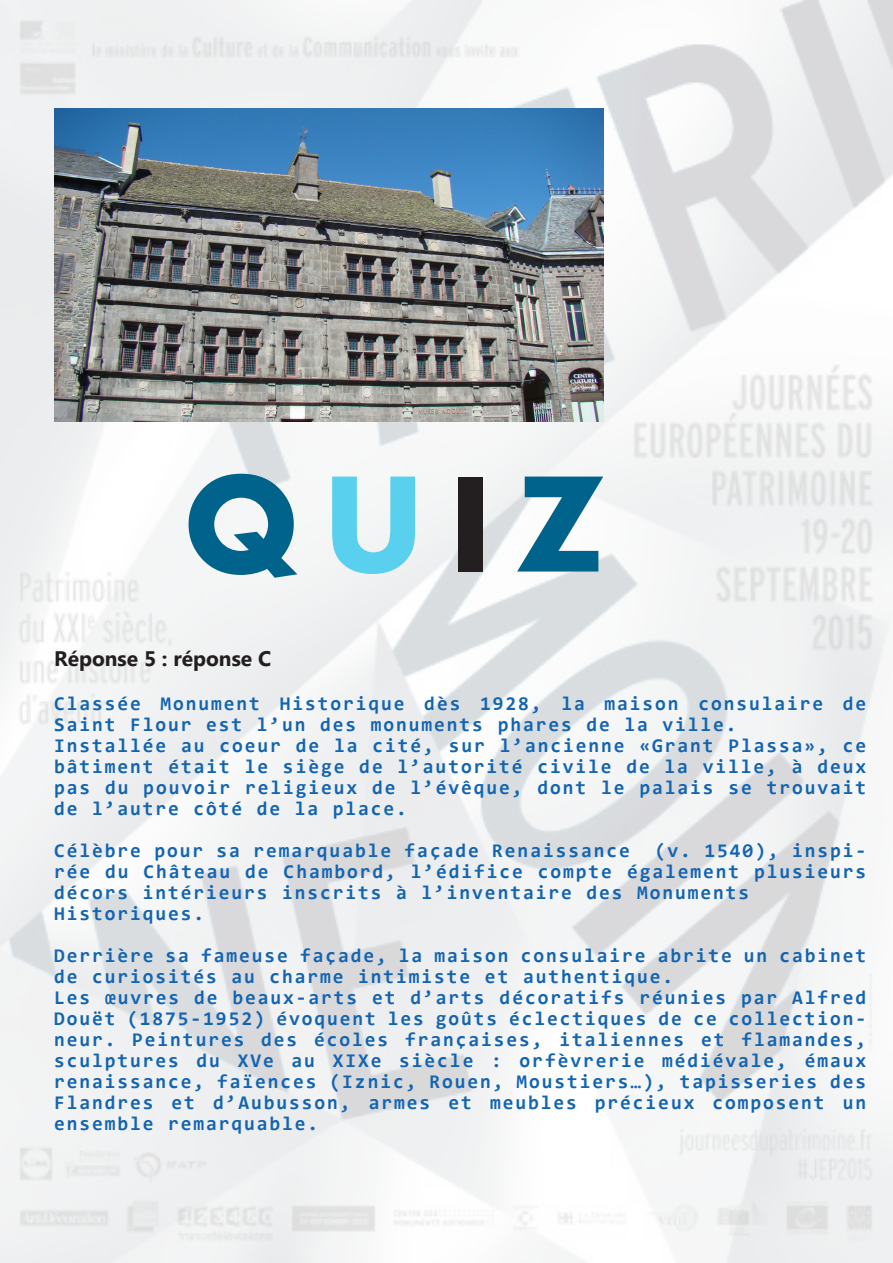
<style>
.page{position:relative;width:893px;height:1263px;background:#fff}
.page>*{position:absolute;margin:0;border:0;box-sizing:border-box;transform-origin:0 0}
.t1{font:700 142.5px "Aharoni";color:#00638b}
.t2{font:700 21px "Lao UI";color:#231f20}
.t3{font:700 19.5px/21px "Consolas";letter-spacing:.1em;color:#1364b1;text-align:justify}
.s1{color:#59d0ee}
.s2{color:#231f20}
</style>
<div class="page">
<img style="left:0;top:0;width:893px;height:1263px">
<img style="left:54px;top:108px;width:550px;height:313px">
<p class="t1" style="left:183px;top:467px;width:424px">Q<span class="s1">U</span><span class="s2">I</span>Z</p>
<p class="t2" style="left:54px;top:644px;width:219px">Réponse 5 : réponse C</p>
<p class="t3" style="left:54px;top:693px;width:814px">Classée Monument Historique dès 1928, la maison consulaire de<br>Saint Flour est l’un des monuments phares de la ville.</p>
<p class="t3" style="left:54px;top:735px;width:814px">Installée au coeur de la cité, sur l’ancienne «Grant Plassa», ce bâtiment était le siège de l’autorité civile de la ville, à deux pas du pouvoir religieux de l’évêque, dont le palais se trouvait de l’autre côté de la place.</p>
<p class="t3" style="left:54px;top:840px;width:577px">Célèbre pour sa remarquable façade Renaissance</p>
<p class="t3" style="left:54px;top:840px;width:814px;text-indent:601px">(v. 1540), inspi&shy;rée du Château de Chambord, l’édifice compte également plusieurs décors intérieurs inscrits à l’inventaire des Monuments</p>
<p class="t3" style="left:54px;top:903px;width:152px">Historiques.</p>
<p class="t3" style="left:54px;top:945px;width:814px">Derrière sa fameuse façade, la maison consulaire abrite un cabinet de curiosités au charme intimiste et authentique.</p>
<p class="t3" style="left:54px;top:987px;width:814px">Les œuvres de beaux-arts et d’arts décoratifs réunies par Alfred Douët (1875-1952) évoquent les goûts éclectiques de ce collection&shy;neur. Peintures des écoles françaises, italiennes et flamandes, sculptures du XVe au XIXe siècle : orfèvrerie médiévale, émaux renaissance, faïences (Iznic, Rouen, Moustiers…), tapisseries des Flandres et d’Aubusson, armes et meubles précieux composent un ensemble remarquable.</p>
</div>
